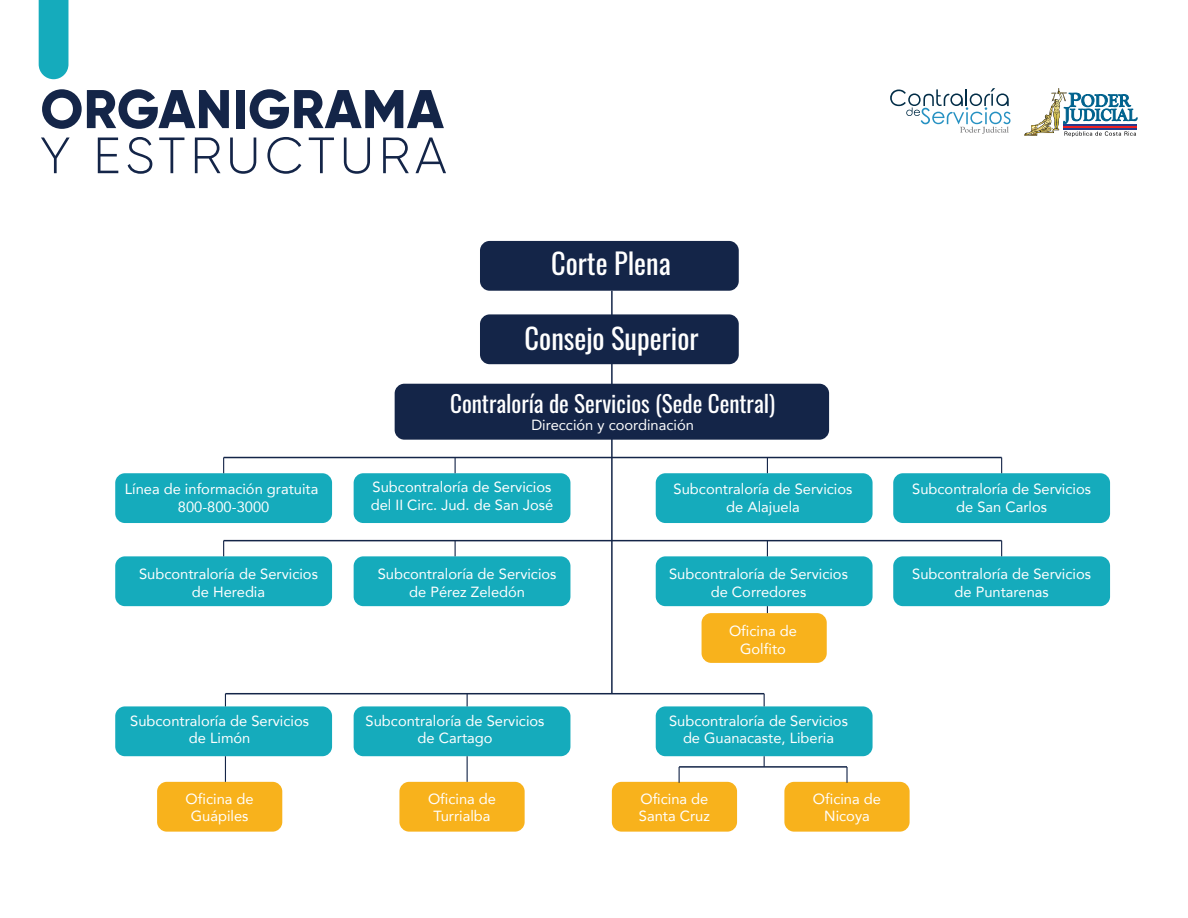
<style>
.page{position:relative;width:1188px;height:918px;background:#fff}
.page>*{position:absolute;margin:0;border:0;box-sizing:border-box;transform-origin:0 0}
.t1{font:800 54.45px "Gilroy";letter-spacing:.005em;color:#142548}
.t2{font:300 51px "Gilroy";letter-spacing:.095em;color:#142548}
.t3{font:28.35px "Oswald";color:#fff}
.t4{font:23.1px "Oswald";color:#fff}
.t5{font:14.7px/17.7px "Avenir";color:#fff;text-align:center}
</style>
<div class="page">
<hr style="left:611px;top:291px;width:2px;height:403px;background:#142548">
<hr style="left:224px;top:457px;width:778px;height:1px;background:#142548">
<hr style="left:225px;top:693px;width:539px;height:1px;background:#142548">
<hr style="left:679px;top:766px;width:168px;height:2px;background:#142548">
<div style="left:115px;top:556px;width:217px;height:50px;background:#15abbc;border-radius:10px"></div>
<div style="left:115px;top:706px;width:217px;height:50px;background:#15abbc;border-radius:10px"></div>
<div style="left:354px;top:706px;width:216px;height:50px;background:#15abbc;border-radius:10px"></div>
<div style="left:656px;top:706px;width:217px;height:50px;background:#15abbc;border-radius:10px"></div>
<div style="left:354px;top:556px;width:216px;height:50px;background:#15abbc;border-radius:10px"></div>
<div style="left:354px;top:473px;width:216px;height:50px;background:#15abbc;border-radius:10px"></div>
<div style="left:656px;top:473px;width:217px;height:50px;background:#15abbc;border-radius:10px"></div>
<div style="left:702px;top:613px;width:125px;height:50px;background:#f8b21c;border-radius:10px"></div>
<div style="left:612px;top:782px;width:125px;height:50px;background:#f8b21c;border-radius:10px"></div>
<div style="left:399px;top:782px;width:126px;height:50px;background:#f8b21c;border-radius:10px"></div>
<div style="left:157px;top:782px;width:125px;height:50px;background:#f8b21c;border-radius:10px"></div>
<div style="left:784px;top:782px;width:126px;height:50px;background:#f8b21c;border-radius:10px"></div>
<div style="left:893px;top:473px;width:217px;height:50px;background:#15abbc;border-radius:10px"></div>
<div style="left:656px;top:556px;width:217px;height:50px;background:#15abbc;border-radius:10px"></div>
<div style="left:893px;top:556px;width:217px;height:50px;background:#15abbc;border-radius:10px"></div>
<div style="left:480px;top:241px;width:259px;height:50px;background:#142548;border-radius:10px"></div>
<div style="left:115px;top:473px;width:217px;height:50px;background:#15abbc;border-radius:10px"></div>
<div style="left:480px;top:314px;width:259px;height:50px;background:#142548;border-radius:10px"></div>
<div style="left:395px;top:384px;width:434px;height:56px;background:#142548;border-radius:10px"></div>
<svg style="left:223px;top:458px;width:1px;height:15px"></svg>
<svg style="left:455px;top:458px;width:1px;height:15px"></svg>
<svg style="left:1001px;top:458px;width:1px;height:15px"></svg>
<svg style="left:767px;top:458px;width:1px;height:15px"></svg>
<hr style="left:224px;top:540px;width:778px;height:1px;background:#142548">
<svg style="left:223px;top:541px;width:1px;height:15px"></svg>
<svg style="left:455px;top:541px;width:1px;height:15px"></svg>
<svg style="left:1001px;top:541px;width:1px;height:15px"></svg>
<svg style="left:767px;top:541px;width:1px;height:15px"></svg>
<svg style="left:225px;top:694px;width:1px;height:12px"></svg>
<svg style="left:467px;top:694px;width:1px;height:12px"></svg>
<svg style="left:764px;top:694px;width:1px;height:12px"></svg>
<svg style="left:225px;top:756px;width:1px;height:26px"></svg>
<svg style="left:467px;top:756px;width:1px;height:26px"></svg>
<svg style="left:679px;top:767px;width:1px;height:16px"></svg>
<svg style="left:846px;top:767px;width:2px;height:16px"></svg>
<div style="left:39px;top:0;width:29px;height:79px;background:#15abbc"></div>
<svg style="left:890px;top:88px;width:121px;height:46px"></svg>
<svg style="left:1024px;top:88px;width:114px;height:49px"></svg>
<hr style="left:1064px;top:125px;width:73px;height:1px;background:#263b8c">
<hr style="left:1064px;top:128px;width:73px;height:2px;background:#263b8c">
<hr style="left:1064px;top:128px;width:73px;height:1px;background:#fff">
<hr style="left:1064px;top:126px;width:73px;height:2px;background:#ee2123">
<h1 class="t1" style="left:40px;top:75px;width:405px">ORGANIGRAMA</h1>
<h2 class="t2" style="left:40px;top:124px;width:408px">Y ESTRUCTURA</h2>
<h3 class="t3" style="left:551px;top:238px;width:121px">Corte Plena</h3>
<h3 class="t3" style="left:525px;top:314px;width:175px">Consejo Superior</h3>
<h3 class="t4" style="left:450px;top:383px;width:327px">Contraloría de Servicios (Sede Central)</h3>
<p class="t5" style="left:531px;top:416px;width:164px">Dirección y coordinación</p>
<p class="t5" style="left:125px;top:480px;width:195px">Línea de información gratuita<br>800-800-3000</p>
<p class="t5" style="left:371px;top:478px;width:184px;text-align:left">Subcontraloría de Servicios del II Circ. Jud. de San José</p>
<p class="t5" style="left:674px;top:480px;width:180px">Subcontraloría de Servicios de Alajuela</p>
<p class="t5" style="left:912px;top:480px;width:180px">Subcontraloría de Servicios de San Carlos</p>
<p class="t5" style="left:139px;top:565px;width:180px">Subcontraloría de Servicios de Heredia</p>
<p class="t5" style="left:378px;top:565px;width:180px">Subcontraloría de Servicios de Pérez Zeledón</p>
<p class="t5" style="left:669px;top:565px;width:180px">Subcontraloría de Servicios de Corredores</p>
<p class="t5" style="left:130px;top:711px;width:180px">Subcontraloría de Servicios de Limón</p>
<p class="t5" style="left:366px;top:711px;width:180px">Subcontraloría de Servicios de Cartago</p>
<p class="t5" style="left:729px;top:622px;width:70px">Oficina de<br>Golfito</p>
<p class="t5" style="left:669px;top:711px;width:180px">Subcontraloría de Servicios de Guanacaste, Liberia</p>
<p class="t5" style="left:186px;top:789px;width:70px">Oficina de<br>Guápiles</p>
<p class="t5" style="left:639px;top:789px;width:73px;text-align:left">Oficina de<br>Santa Cruz</p>
<p class="t5" style="left:813px;top:789px;width:70px">Oficina de<br>Nicoya</p>
<p class="t5" style="left:428px;top:789px;width:70px">Oficina de<br>Turrialba</p>
<p class="t5" style="left:912px;top:565px;width:180px">Subcontraloría de Servicios de Puntarenas</p>
</div>
